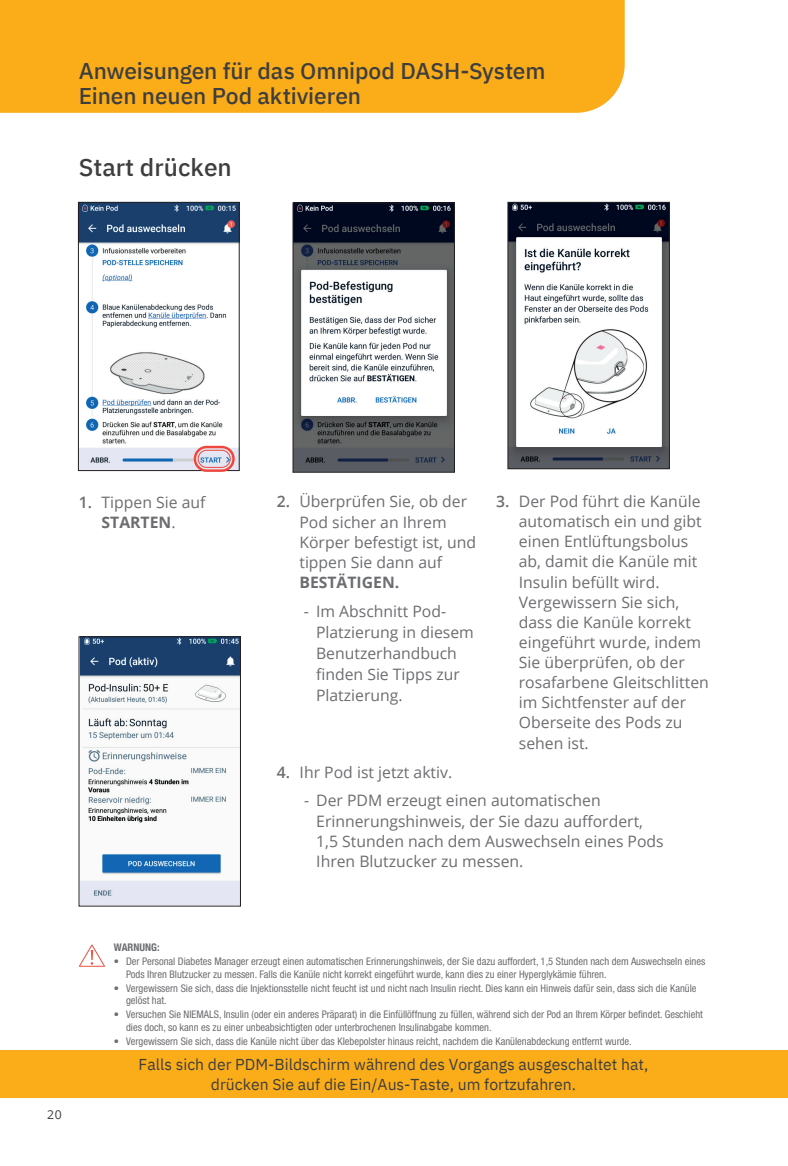
<style>
.page{position:relative;width:788px;height:1166px;background:#fff}
.page>*{position:absolute;margin:0;border:0;box-sizing:border-box;transform-origin:0 0}
.Subhead{font:500 24.5px "IBM Plex Sans";color:#3e3e3f}
.Header_Small_Left{font:500 22.75px/25.4px "IBM Plex Sans";letter-spacing:-.005em;color:#3e3e3f}
.Header_Small_Left-2{font:500 22.75px/25.4px "IBM Plex Sans";letter-spacing:.035em;color:#3e3e3f}
.t1{font:15.75px/20.1px "Open Sans";color:#6c6d70}
.t2{font:15.75px/20.1px "IBM Plex Sans";color:#3e3e3f;text-align:center}
.t3{font:12.25px "Open Sans";color:#3e3e3f}
.t4{font:condensed 10.5px/12.6px "Helvetica Neue LT Std";color:#6c6d70}
.Legal_copy{font:700 condensed 10.5px "Helvetica Neue";color:#6c6d70}
.s1{font-weight:600}
.s2{font-weight:700}
</style>
<div class="page">
<div style="left:0;top:0;width:624px;height:113px;background:#faad19"></div>
<div style="left:0;top:1050px;width:788px;height:47px;background:#faad19"></div>
<img style="left:295px;top:205px;width:157px;height:265px">
<div style="left:293px;top:203px;width:161px;height:269px;border:1px solid #231f20"></div>
<img style="left:509px;top:204px;width:158px;height:263px">
<div style="left:507px;top:202px;width:162px;height:267px;border:1px solid #231f20"></div>
<svg style="left:79px;top:944px;width:26px;height:22px"></svg>
<img style="left:81px;top:638px;width:158px;height:266px">
<div style="left:79px;top:636px;width:162px;height:270px;border:1px solid #231f20"></div>
<img style="left:80px;top:204px;width:157px;height:265px">
<div style="left:78px;top:202px;width:161px;height:269px;border:1px solid #231f20"></div>
<div style="left:194px;top:446px;width:41px;height:26px;border:2px solid #ef473c;border-radius:12px"></div>
<div style="left:198px;top:450px;width:33px;height:18px;border:1px solid #ef473c;border-radius:9px"></div>
<p class="Header_Small_Left" style="left:79px;top:56px;width:468px">Anweisungen für das Omnipod DASH-System<br>Einen neuen Pod aktivieren</p>
<h2 class="Header_Small_Left-2" style="left:79px;top:57px;width:77px">XXXXX<br>XXXX</h2>
<p class="Subhead" style="left:79px;top:149px;width:154px">Start drücken</p>
<p class="t1" style="left:79px;top:492px;width:128px;text-align:center"><span class="s1">1.</span> Tippen Sie auf<br><span class="s2">STARTEN</span>.</p>
<p class="t1" style="left:299px;top:491px;width:178px;text-indent:-23px"><span class="s1">2.</span> Überprüfen Sie, ob der<br>Pod sicher an Ihrem<br>Körper befestigt ist, und tippen Sie dann auf<br><span class="s2">BESTÄTIGEN.</span></p>
<p class="t1" style="left:316px;top:600px;width:159px;line-height:21px;text-indent:-12px">- Im Abschnitt Pod-<br>Platzierung in diesem<br>Benutzerhandbuch finden Sie Tipps zur<br>Platzierung.</p>
<p class="t1" style="left:519px;top:491px;width:191px;text-indent:-23px"><span class="s1">3.</span> Der Pod führt die Kanüle automatisch ein und gibt einen Entlüftungsbolus ab, damit die Kanüle mit<br>Insulin befüllt wird.<br>Vergewissern Sie sich, dass die Kanüle korrekt eingeführt wurde, indem<br>Sie überprüfen, ob der rosafarbene Gleitschlitten im Sichtfenster auf der<br>Oberseite des Pods zu sehen ist.</p>
<p class="t1" style="left:277px;top:762px;width:177px"><span class="s1">4.</span> Ihr Pod ist jetzt aktiv.</p>
<p class="t1" style="left:316px;top:790px;width:349px;text-indent:-12px">- Der PDM erzeugt einen automatischen Erinnerungshinweis, der Sie dazu auffordert, 1,5 Stunden nach dem Auswechseln eines Pods Ihren Blutzucker zu messen.</p>
<p class="t3" style="left:47px;top:1105px;width:16px">20</p>
<p class="Legal_copy" style="left:114px;top:938px;width:47px">WARNUNG:</p>
<p class="t4" style="left:126px;top:955px;width:580px;text-indent:-12px">• Der Personal Diabetes Manager erzeugt einen automatischen Erinnerungshinweis, der Sie dazu auffordert, 1,5 Stunden nach dem Auswechseln eines<br>Pods Ihren Blutzucker zu messen. Falls die Kanüle nicht korrekt eingeführt wurde, kann dies zu einer Hyperglykämie führen.</p>
<p class="t4" style="left:126px;top:981px;width:572px;text-indent:-12px">• Vergewissern Sie sich, dass die Injektionsstelle nicht feucht ist und nicht nach Insulin riecht. Dies kann ein Hinweis dafür sein, dass sich die Kanüle gelöst hat.</p>
<p class="t4" style="left:126px;top:1008px;width:578px;text-indent:-12px">• Versuchen Sie NIEMALS, Insulin (oder ein anderes Präparat) in die Einfüllöffnung zu füllen, während sich der Pod an Ihrem Körper befindet. Geschieht dies doch, so kann es zu einer unbeabsichtigten oder unterbrochenen Insulinabgabe kommen.</p>
<p class="t4" style="left:114px;top:1034px;width:519px">• Vergewissern Sie sich, dass die Kanüle nicht über das Klebepolster hinaus reicht, nachdem die Kanülenabdeckung entfernt wurde.</p>
<p class="t2" style="left:138px;top:1053px;width:511px">Falls sich der PDM-Bildschirm während des Vorgangs ausgeschaltet hat, drücken Sie auf die Ein/Aus-Taste, um fortzufahren.</p>
</div>
